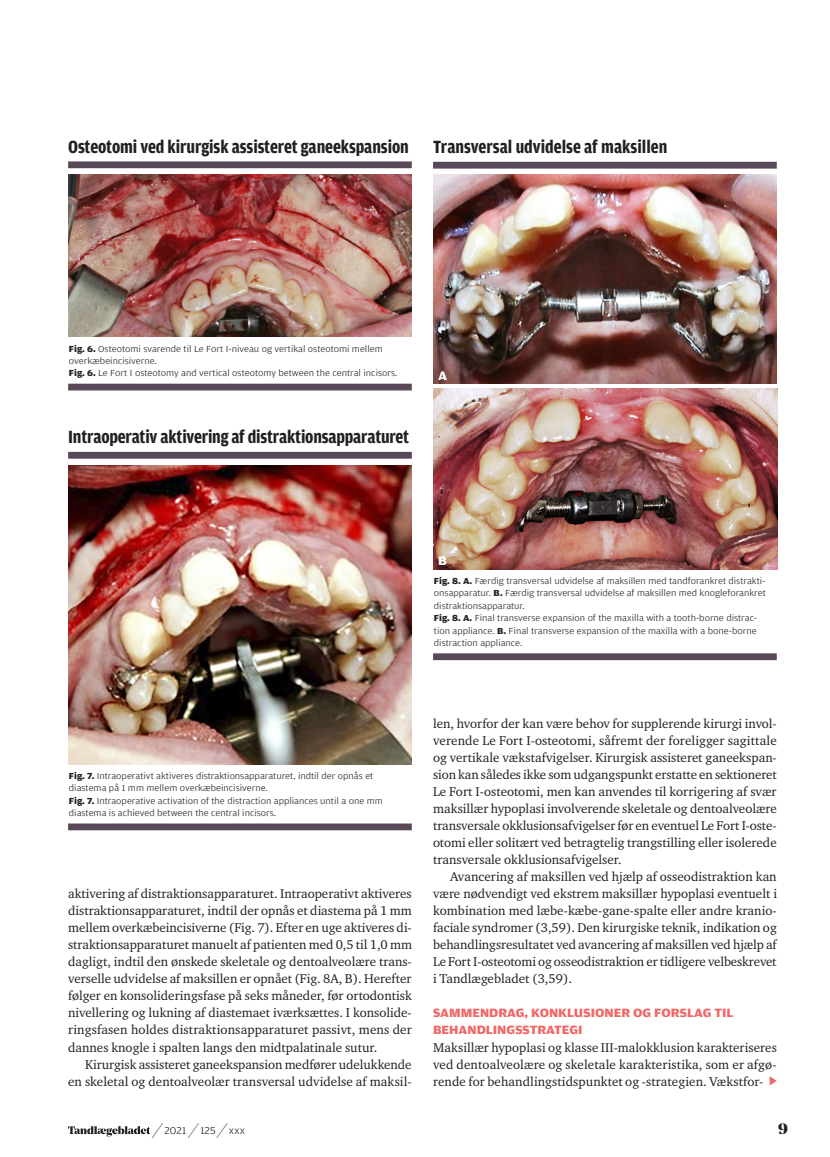
<style>
.page{position:relative;width:830px;height:1157px;background:#fff}
.page>*{position:absolute;margin:0;border:0;box-sizing:border-box;transform-origin:0 0}
.Tabel_Rubrik{font:700 18.75px "Amplitude Condensed";letter-spacing:-.01em;color:#231f20}
.t1{font:900 15px "Noe Display";color:#231f20}
.Brød_med_indryk{font:13.05px/17px "Charter ITC Std";color:#231f20;text-align:justify}
.Brød_uden_indryk{font:13.05px/17px "Charter ITC Std";letter-spacing:.01em;color:#231f20;text-align:justify}
.Tabel_A__B_mm{font:700 13.05px "Amplitude Wide";color:#fff}
.Mellemrubrik_VERSA{font:700 12.75px/17px "Amplitude Wide";color:#f16666}
.t2{font:300 10.5px "Amplitude Wide";letter-spacing:.02em;color:#231f20}
.Tabel_billedtekst{font:300 9.3px/12.5px "Amplitude Wide";color:#231f20}
.s1{font-weight:700}
.s2{font-family:"Noe Display";font-weight:900;font-size:21px}
</style>
<div class="page">
<svg style="left:68px;top:161px;width:343px;height:229px"></svg>
<img style="left:68px;top:175px;width:343px;height:162px">
<svg style="left:68px;top:452px;width:343px;height:378px"></svg>
<img style="left:68px;top:465px;width:343px;height:299px">
<svg style="left:433px;top:162px;width:343px;height:498px"></svg>
<img style="left:433px;top:175px;width:343px;height:209px">
<img style="left:433px;top:388px;width:343px;height:181px">
<svg style="left:769px;top:1076px;width:7px;height:9px"></svg>
<svg style="left:68px;top:1126px;width:82px;height:10px"></svg>
<p class="Tabel_Rubrik" style="left:68px;top:136px;width:342px">Osteotomi ved kirurgisk assisteret ganeekspansion</p>
<p class="Tabel_Rubrik" style="left:433px;top:137px;width:236px">Transversal udvidelse af maksillen</p>
<p class="Tabel_billedtekst" style="left:69px;top:342px;width:315px"><span class="s1">Fig. 6.</span> Osteotomi svarende til Le Fort I-niveau og vertikal osteotomi mellem overkæbeincisiverne.</p>
<p class="Tabel_billedtekst" style="left:69px;top:367px;width:330px"><span class="s1">Fig. 6.</span> Le Fort I osteotomy and vertical osteotomy between the central incisors.</p>
<p class="Tabel_Rubrik" style="left:68px;top:427px;width:342px">Intraoperativ aktivering af distraktionsapparaturet</p>
<p class="Tabel_A__B_mm" style="left:438px;top:368px;width:11px">A</p>
<p class="Tabel_A__B_mm" style="left:438px;top:553px;width:10px">B</p>
<p class="Tabel_billedtekst" style="left:433px;top:574px;width:333px;text-align:justify"><span class="s1">Fig. 8. A.</span> Færdig transversal udvidelse af maksillen med tandforankret distrakti&shy;onsapparatur. <span class="s1">B.</span> Færdig transversal udvidelse af maksillen med knogleforankret distraktionsapparatur.</p>
<p class="Tabel_billedtekst" style="left:433px;top:612px;width:324px;text-align:justify"><span class="s1">Fig. 8. A.</span> Final transverse expansion of the maxilla with a tooth-borne distrac&shy;tion appliance. <span class="s1">B.</span> Final transverse expansion of the maxilla with a bone-borne distraction appliance.</p>
<p class="Tabel_billedtekst" style="left:69px;top:769px;width:306px"><span class="s1">Fig. 7.</span> Intraoperativt aktiveres distraktionsapparaturet, indtil der opnås et diastema på 1 mm mellem overkæbeincisiverne.</p>
<p class="Tabel_billedtekst" style="left:69px;top:794px;width:315px"><span class="s1">Fig. 7.</span> Intraoperative activation of the distraction appliances until a one mm diastema is achieved between the central incisors.</p>
<p class="Brød_med_indryk" style="left:68px;top:885px;width:345px">aktivering af distraktionsapparaturet. Intraoperativt aktiveres distraktionsapparaturet, indtil der opnås et diastema på 1 mm mellem overkæbeincisiverne (Fig. 7). Efter en uge aktiveres di&shy;straktionsapparaturet manuelt af patienten med 0,5 til 1,0 mm dagligt, indtil den ønskede skeletale og dentoalveolære trans&shy;verselle udvidelse af maksillen er opnået (Fig. 8A, B). Herefter følger en konsolideringsfase på seks måneder, før ortodontisk nivellering og lukning af diastemaet iværksættes. I konsolide&shy;ringsfasen holdes distraktionsapparaturet passivt, mens der dannes knogle i spalten langs den midtpalatinale sutur.</p>
<p class="Brød_med_indryk" style="left:68px;top:1055px;width:345px;text-align:right">Kirurgisk assisteret ganeekspansion medfører udelukkende en skeletal og dentoalveolær transversal udvidelse af maksil-</p>
<p class="Brød_med_indryk" style="left:433px;top:715px;width:345px">len, hvorfor der kan være behov for supplerende kirurgi invol&shy;verende Le Fort I-osteotomi, såfremt der foreligger sagittale og vertikale vækstafvigelser. Kirurgisk assisteret ganeekspan&shy;sion kan således ikke som udgangspunkt erstatte en sektioneret Le Fort I-osteotomi, men kan anvendes til korrigering af svær maksillær hypoplasi involverende skeletale og dentoalveolære transversale okklusionsafvigelser før en eventuel Le Fort I-oste&shy;otomi eller solitært ved betragtelig trangstilling eller isolerede transversale okklusionsafvigelser.</p>
<p class="Brød_med_indryk" style="left:433px;top:868px;width:345px;text-indent:17px">Avancering af maksillen ved hjælp af osseodistraktion kan være nødvendigt ved ekstrem maksillær hypoplasi eventuelt i kombination med læbe-kæbe-gane-spalte eller andre kranio&shy;faciale syndromer (3,59). Den kirurgiske teknik, indikation og behandlingsresultatet ved avancering af maksillen ved hjælp af Le Fort I-osteotomi og osseodistraktion er tidligere velbeskrevet i Tandlægebladet (3,59).</p>
<p class="Mellemrubrik_VERSA" style="left:433px;top:1005px;width:302px">SAMMENDRAG, KONKLUSIONER OG FORSLAG TIL<br>BEHANDLINGSSTRATEGI</p>
<p class="Brød_uden_indryk" style="left:433px;top:1038px;width:345px">Maksillær hypoplasi og klasse III-malokklusion karakteriseres ved dentoalveolære og skeletale karakteristika, som er afgø&shy;rende for behandlingstidspunktet og -strategien. Vækstfor-</p>
<p class="t2" style="left:157px;top:1124px;width:90px"><span class="s2">∕</span> 2021 <span class="s2">∕</span> 125 <span class="s2">∕</span> xxx</p>
<p class="t1" style="left:777px;top:1118px;width:11px">9</p>
</div>
